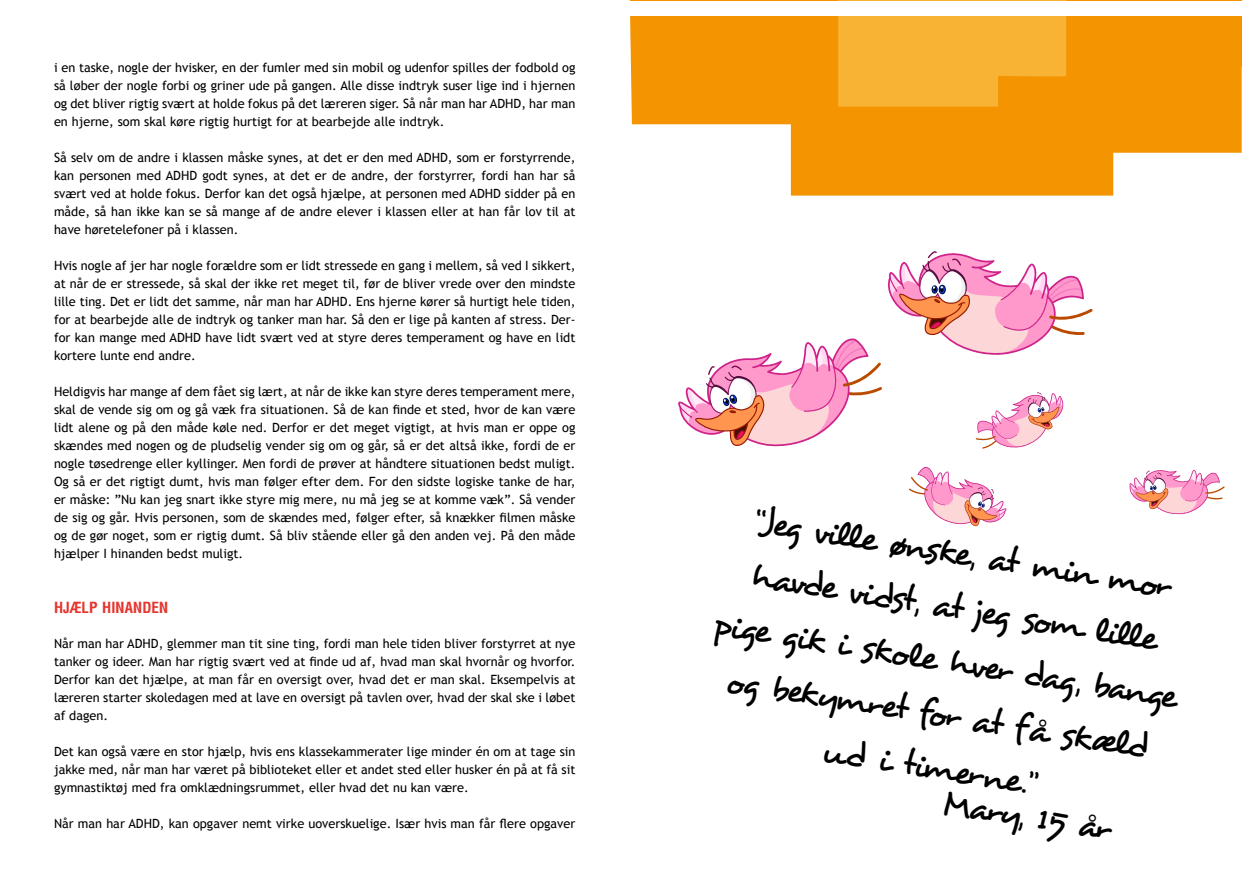
<style>
.page{position:relative;width:1259px;height:893px;background:#fff}
.page>*{position:absolute;margin:0;border:0;box-sizing:border-box;transform-origin:0 0}
.t1{font:36px/54px "Desyrel";color:#000;text-align:center}
.t2{font:700 condensed 15px "Arena";color:#e5352d}
.t3{font:12.75px/18px "Trebuchet MS";color:#000;text-align:justify}
</style>
<div class="page">
<svg style="left:1129px;top:470px;width:95px;height:44px"></svg>
<svg style="left:678px;top:251px;width:414px;height:198px"></svg>
<svg style="left:908px;top:467px;width:98px;height:60px"></svg>
<svg style="left:630px;top:0;width:612px;height:196px;fill:#f39400"></svg>
<svg style="left:828px;top:0;width:238px;height:107px;background:#f7ae2c"></svg>
<div style="left:0;top:1px;width:1259px;height:15px;background:#fff"></div>
<p class="t3" style="left:54px;top:59px;width:523px">i en taske, nogle der hvisker, en der fumler med sin mobil og udenfor spilles der fodbold og så løber der nogle forbi og griner ude på gangen. Alle disse indtryk suser lige ind i hjernen og det bliver rigtig svært at holde fokus på det læreren siger. Så når man har ADHD, har man en hjerne, som skal køre rigtig hurtigt for at bearbejde alle indtryk.</p>
<p class="t3" style="left:54px;top:149px;width:523px">Så selv om de andre i klassen måske synes, at det er den med ADHD, som er forstyrrende, kan personen med ADHD godt synes, at det er de andre, der forstyrrer, fordi han har så svært ved at holde fokus. Derfor kan det også hjælpe, at personen med ADHD sidder på en måde, så han ikke kan se så mange af de andre elever i klassen eller at han får lov til at have høretelefoner på i klassen.</p>
<p class="t3" style="left:54px;top:257px;width:523px">Hvis nogle af jer har nogle forældre som er lidt stressede en gang i mellem, så ved I sikkert, at når de er stressede, så skal der ikke ret meget til, før de bliver vrede over den mindste lille ting. Det er lidt det samme, når man har ADHD. Ens hjerne kører så hurtigt hele tiden, for at bearbejde alle de indtryk og tanker man har. Så den er lige på kanten af stress. Der&shy;for kan mange med ADHD have lidt svært ved at styre deres temperament og have en lidt kortere lunte end andre.</p>
<p class="t3" style="left:54px;top:383px;width:523px">Heldigvis har mange af dem fået sig lært, at når de ikke kan styre deres temperament mere, skal de vende sig om og gå væk fra situationen. Så de kan finde et sted, hvor de kan være lidt alene og på den måde køle ned. Derfor er det meget vigtigt, at hvis man er oppe og skændes med nogen og de pludselig vender sig om og går, så er det altså ikke, fordi de er nogle tøsedrenge eller kyllinger. Men fordi de prøver at håndtere situationen bedst muligt.<br>Og så er det rigtigt dumt, hvis man følger efter dem. For den sidste logiske tanke de har, er måske: ”Nu kan jeg snart ikke styre mig mere, nu må jeg se at komme væk”. Så vender de sig og går. Hvis personen, som de skændes med, følger efter, så knækker filmen måske og de gør noget, som er rigtig dumt. Så bliv stående eller gå den anden vej. På den måde hjælper I hinanden bedst muligt.</p>
<p class="t2" style="left:54px;top:598px;width:116px">HJÆLP HINANDEN</p>
<p class="t3" style="left:54px;top:635px;width:523px">Når man har ADHD, glemmer man tit sine ting, fordi man hele tiden bliver forstyrret at nye tanker og ideer. Man har rigtig svært ved at finde ud af, hvad man skal hvornår og hvorfor.<br>Derfor kan det hjælpe, at man får en oversigt over, hvad det er man skal. Eksempelvis at læreren starter skoledagen med at lave en oversigt på tavlen over, hvad der skal ske i løbet af dagen.</p>
<p class="t3" style="left:54px;top:743px;width:523px">Det kan også være en stor hjælp, hvis ens klassekammerater lige minder én om at tage sin jakke med, når man har været på biblioteket eller et andet sted eller husker én på at få sit gymnastiktøj med fra omklædningsrummet, eller hvad det nu kan være.</p>
<p class="t3" style="left:54px;top:815px;width:523px">Når man har ADHD, kan opgaver nemt virke uoverskuelige. Især hvis man får flere opgaver</p>
<h1 class="t1" style="left:735px;top:490px;width:470px;rotate:9deg">“Jeg ville ønske, at min mor havde vidst, at jeg som lille pige gik i skole hver dag, bange og bekymret for at få skæld ud i timerne.”</h1>
<h1 class="t1" style="left:946px;top:776px;width:172px;rotate:9deg">Mary, 15 år</h1>
</div>
